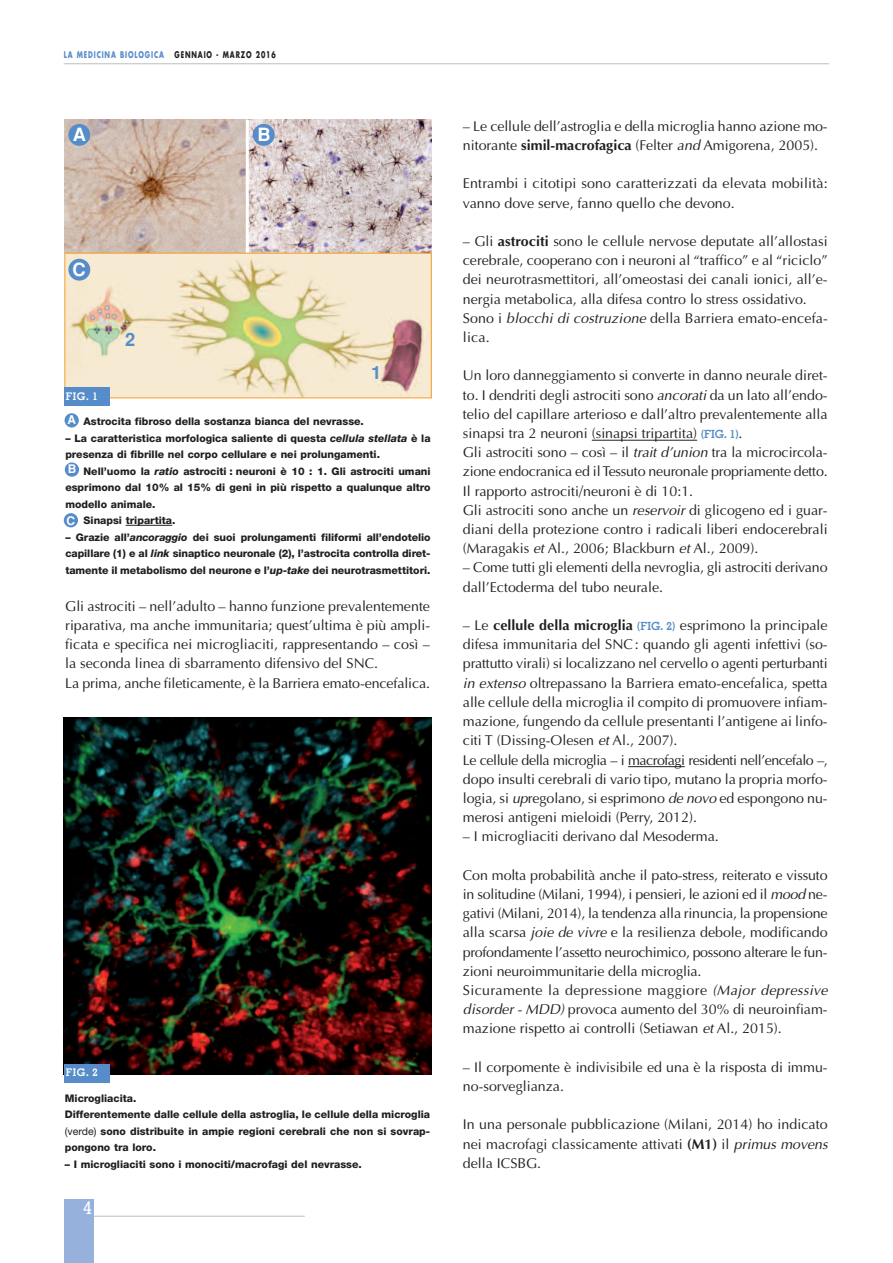
<style>
.page{position:relative;width:893px;height:1263px;background:#fff}
.page>*{position:absolute;margin:0;border:0;box-sizing:border-box;transform-origin:0 0}
.t1{font:700 18.3px "Helvetica";color:#fff}
.t2{font:700 18.3px "Helvetica";color:#568cc9}
.t3{font:500 18px "Memphis";color:#fff}
.t4{font:14.25px/19.2px "Optima";color:#231f20}
.t5{font:700 12px "Helvetica";color:#fff}
.t6{font:800 10.5px/16.5px "Helvetica Neue";color:#231f20}
.t7{font:700 10.5px "Memphis";letter-spacing:.05em;color:#fff}
.t8{font:700 9px "Futura";letter-spacing:.135em;color:#568cc9;scale:.7 1}
.s1{color:#231f20}
.s2{font-style:italic}
.s3{font-weight:400}
.s4{font-weight:700}
.s5{font-family:"Memphis";font-weight:700;font-size:11.25px;color:#568cc9}
</style>
<div class="page">
<hr style="left:85px;top:1216px;width:220px;height:1px;background:#bcbdc0">
<div style="left:64px;top:1199px;width:30px;height:64px;background:#96b1dc"></div>
<hr style="left:64px;top:64px;width:765px;height:1px;background:#bcbdc0">
<hr style="left:592px;top:440px;width:105px;height:1px;background:#231f20">
<hr style="left:628px;top:766px;width:57px;height:1px;background:#231f20">
<img style="left:64px;top:120px;width:367px;height:267px">
<svg style="left:64px;top:119px;width:183px;height:134px;background:#ccb6a8"></svg>
<hr style="left:246px;top:120px;width:3px;height:133px;background:#fff">
<svg style="left:67px;top:255px;width:363px;height:141px;background:#e9ddbe"></svg>
<div style="left:65px;top:253px;width:367px;height:145px;border:1px solid #f89c27"></div>
<hr style="left:126px;top:525px;width:46px;height:1px;background:#231f20">
<div style="left:64px;top:387px;width:45px;height:19px;background:#568cc9"></div>
<img style="left:64px;top:717px;width:368px;height:357px">
<div style="left:64px;top:1064px;width:45px;height:18px;background:#568cc9"></div>
<div style="left:68px;top:124px;width:22px;height:22px;background:#568cc9;border-radius:50%"></div>
<div style="left:253px;top:124px;width:22px;height:22px;background:#568cc9;border-radius:50%"></div>
<div style="left:68px;top:259px;width:22px;height:22px;background:#568cc9;border-radius:50%"></div>
<svg style="left:64px;top:413px;width:15px;height:15px"></svg>
<div style="left:64px;top:513px;width:14px;height:14px;background:#568cc9;border-radius:50%"></div>
<div style="left:65px;top:462px;width:14px;height:15px;background:#568cc9;border-radius:50%"></div>
<svg style="left:68px;top:415px;width:8px;height:9px"></svg>
<p class="t8" style="left:64px;top:51px;width:304px">LA MEDICINA BIOLOGICA <span class="s1">GENNAIO - MARZO 2016</span></p>
<p class="t1" style="left:73px;top:124px;width:15px">A</p>
<p class="t1" style="left:257px;top:124px;width:15px">B</p>
<p class="t1" style="left:72px;top:259px;width:15px">C</p>
<p class="t7" style="left:66px;top:392px;width:34px">FIG. 1</p>
<p class="t2" style="left:125px;top:329px;width:12px">2</p>
<p class="t2" style="left:371px;top:362px;width:12px">1</p>
<p class="t6" style="left:84px;top:414px;width:282px">Astrocita fibroso della sostanza bianca del nevrasse.</p>
<p class="t6" style="left:65px;top:430px;width:367px">– La caratteristica morfologica saliente di questa <span class="s2">cellula stellata</span> è la presenza di fibrille nel corpo cellulare e nei prolungamenti.</p>
<p class="t6" style="left:83px;top:463px;width:349px">Nell’uomo la <span class="s2">ratio</span> astrociti : neuroni è 10 : 1. Gli astrociti umani</p>
<p class="t6" style="left:65px;top:480px;width:367px">esprimono dal 10% al 15% di geni in più rispetto a qualunque altro</p>
<p class="t6" style="left:65px;top:496px;width:92px">modello animale.</p>
<p class="t6" style="left:84px;top:513px;width:93px">Sinapsi tripartita.</p>
<p class="t6" style="left:65px;top:529px;width:367px;text-align:justify">– Grazie all’<span class="s2">ancoraggio</span> dei suoi prolungamenti filiformi all’endotelio capillare (1) e al <span class="s2">link</span> sinaptico neuronale (2), l’astrocita controlla diret&shy;tamente il metabolismo del neurone e l’<span class="s2">up-take</span> dei neurotrasmettitori.</p>
<p class="t5" style="left:68px;top:462px;width:10px">B</p>
<p class="t5" style="left:66px;top:513px;width:10px">C</p>
<p class="t4" style="left:65px;top:596px;width:366px">Gli astrociti – nell’adulto – hanno funzione prevalentemente riparativa, ma anche immunitaria; quest’ultima è più ampli&shy;ficata e specifica nei microgliaciti, rappresentando – così – la seconda linea di sbarramento difensivo del SNC.<br>La prima, anche fileticamente, è la Barriera emato-encefalica.</p>
<p class="t7" style="left:66px;top:1069px;width:34px">FIG. 2</p>
<p class="t6" style="left:65px;top:1090px;width:367px">Microgliacita.<br>Differentemente dalle cellule della astroglia, le cellule della microglia <span class="s3">(verde)</span> sono distribuite in ampie regioni cerebrali che non si sovrap&shy;pongono tra loro.</p>
<p class="t6" style="left:65px;top:1156px;width:298px">– I microgliaciti sono i monociti/macrofagi del nevrasse.</p>
<p class="t3" style="left:83px;top:1201px;width:10px">4</p>
<p class="t4" style="left:463px;top:116px;width:366px">– Le cellule dell’astroglia e della microglia hanno azione mo&shy;nitorante <span class="s4">simil-macrofagica</span> (Felter <span class="s2">and</span> Amigorena, 2005).</p>
<p class="t4" style="left:463px;top:174px;width:366px">Entrambi i citotipi sono caratterizzati da elevata mobilità: vanno dove serve, fanno quello che devono.</p>
<p class="t4" style="left:463px;top:231px;width:366px">– Gli <span class="s4">astrociti</span> sono le cellule nervose deputate all’allostasi cerebrale, cooperano con i neuroni al “traffico” e al “riciclo” dei neurotrasmettitori, all’omeostasi dei canali ionici, all’e&shy;nergia metabolica, alla difesa contro lo stress ossidativo.<br>Sono i <span class="s2">blocchi di costruzione</span> della Barriera emato-encefa&shy;lica.</p>
<p class="t4" style="left:463px;top:366px;width:366px">Un loro danneggiamento si converte in danno neurale diret&shy;to. I dendriti degli astrociti sono <span class="s2">ancorati</span> da un lato all’endo&shy;telio del capillare arterioso e dall’altro prevalentemente alla sinapsi tra 2 neuroni (sinapsi tripartita) <span class="s5">(FIG. 1)</span>.<br>Gli astrociti sono – così – il <span class="s2">trait d’union</span> tra la microcircola&shy;zione endocranica ed ilTessuto neuronale propriamente detto.<br>Il rapporto astrociti/neuroni è di 10:1.<br>Gli astrociti sono anche un <span class="s2">reservoir</span> di glicogeno ed i guar&shy;diani della protezione contro i radicali liberi endocerebrali (Maragakis <span class="s2">et</span> Al., 2006; Blackburn <span class="s2">et</span> Al., 2009).</p>
<p class="t4" style="left:463px;top:558px;width:366px">– Come tutti gli elementi della nevroglia, gli astrociti derivano dall’Ectoderma del tubo neurale.</p>
<p class="t4" style="left:463px;top:615px;width:366px">– Le <span class="s4">cellule della microglia</span> <span class="s5">(FIG. 2)</span> esprimono la principale difesa immunitaria del SNC: quando gli agenti infettivi (so&shy;prattutto virali) si localizzano nel cervello o agenti perturbanti <span class="s2">in extenso</span> oltrepassano la Barriera emato-encefalica, spetta alle cellule della microglia il compito di promuovere infiam&shy;mazione, fungendo da cellule presentanti l’antigene ai linfo&shy;citi T (Dissing-Olesen <span class="s2">et</span> Al., 2007).<br>Le cellule della microglia – i macrofagi residenti nell’encefalo –, dopo insulti cerebrali di vario tipo, mutano la propria morfo&shy;logia, si <span class="s2">up</span>regolano, si esprimono <span class="s2">de novo</span> ed espongono nu&shy;merosi antigeni mieloidi (Perry, 2012).</p>
<p class="t4" style="left:463px;top:827px;width:257px">– I microgliaciti derivano dal Mesoderma.</p>
<p class="t4" style="left:463px;top:865px;width:366px">Con molta probabilità anche il pato-stress, reiterato e vissuto in solitudine (Milani, 1994), i pensieri, le azioni ed il <span class="s2">mood</span> ne&shy;gativi (Milani, 2014), la tendenza alla rinuncia, la propensione alla scarsa <span class="s2">joie de vivre</span> e la resilienza debole, modificando profondamente l’assetto neurochimico, possono alterare le fun&shy;zioni neuroimmunitarie della microglia.<br>Sicuramente la depressione maggiore <span class="s2">(Major depressive disorder - MDD)</span> provoca aumento del 30% di neuroinfiam&shy;mazione rispetto ai controlli (Setiawan <span class="s2">et</span> Al., 2015).</p>
<p class="t4" style="left:463px;top:1057px;width:366px">– Il corpomente è indivisibile ed una è la risposta di immu&shy;no-sorveglianza.</p>
<p class="t4" style="left:463px;top:1115px;width:366px;text-align:justify">In una personale pubblicazione (Milani, 2014) ho indicato nei macrofagi classicamente attivati <span class="s4">(M1)</span> il <span class="s2">primus movens </span>della ICSBG.</p>
</div>
